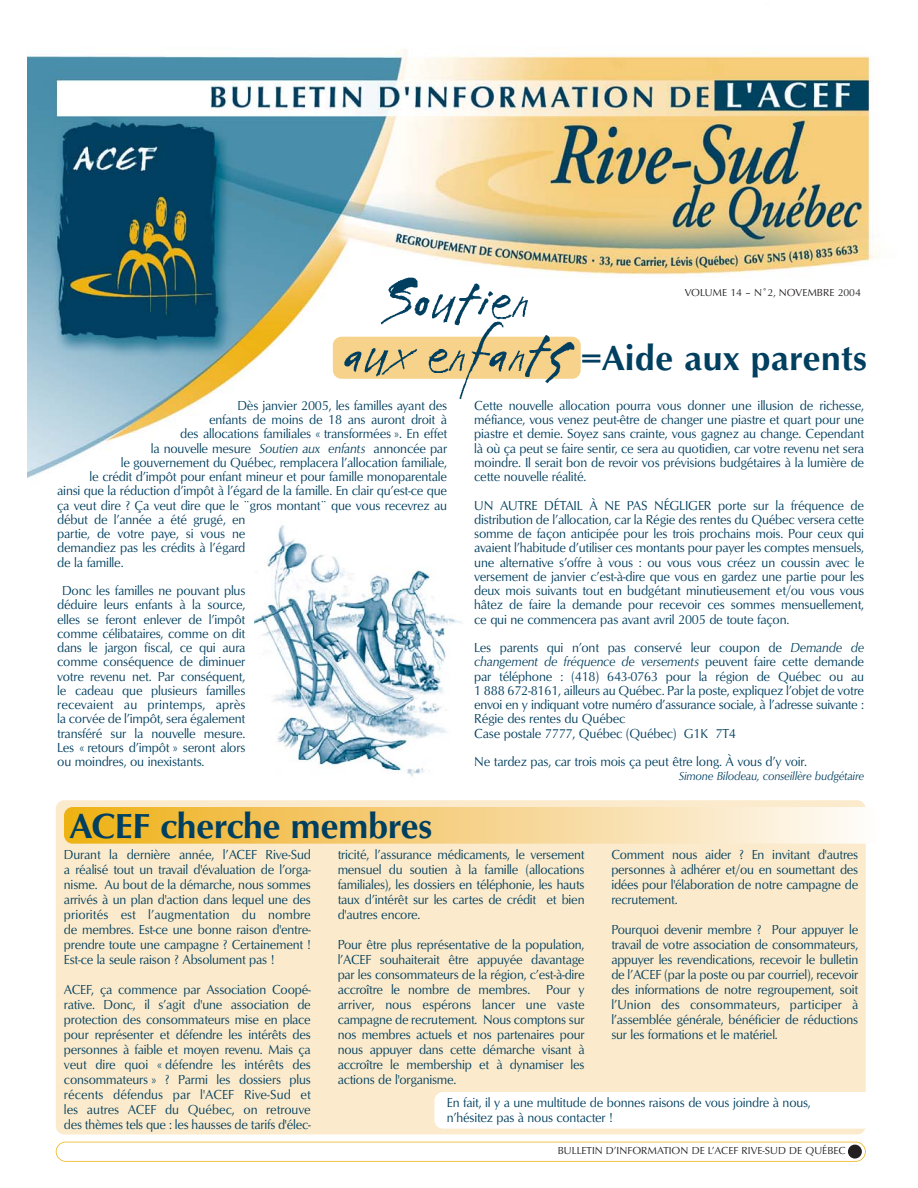
<style>
.page{position:relative;width:918px;height:1188px;background:#fff}
.page>*{position:absolute;margin:0;border:0;box-sizing:border-box;transform-origin:0 0}
.t1{font:36px "Optimum Bold DTC";letter-spacing:-.015em;color:#003f5f}
.t2{font:13.5px/14.2px "Optimum Roman DTC";letter-spacing:-.015em;color:#003f5f;text-align:justify;scale:.95 1}
.t3{font:13.5px/15px "Optimum Roman DTC";letter-spacing:-.015em;color:#003f5f;text-align:justify;scale:.94 1}
.t4{font:13.5px "Optimum Roman Italic DTC";letter-spacing:-.015em;color:#003f5f;scale:.95 1}
.t5{font:12px "Optimum Roman Italic DTC";letter-spacing:-.015em;color:#003f5f;scale:.95 1}
.t6{font:10.5px "Optimum Roman DTC";color:#231f20}
.s1{font-family:"Optimum Roman Italic DTC"}
.s2{font-family:"Optimum Roman DTC"}
</style>
<div class="page">
<img style="left:27px;top:49px;width:853px;height:1113px">
<div style="left:56px;top:1142px;width:809px;height:19px;background:#fff;border-radius:10px"></div>
<div style="left:56px;top:1142px;width:810px;height:20px;border:2px solid #eeb211;border-radius:10px"></div>
<div style="left:848px;top:1145px;width:14px;height:14px;background:#231f20;border-radius:50%"></div>
<div style="left:515px;top:288px;width:347px;height:25px;background:#fff"></div>
<img style="left:328px;top:267px;width:262px;height:133px">
<img style="left:254px;top:522px;width:210px;height:278px">
<div style="left:56px;top:800px;width:810px;height:334px;background:#fbeacb;border-radius:9px"></div>
<div style="left:64px;top:807px;width:814px;height:37px;background:linear-gradient(to right,#eeae19,#fef9fa);border-radius:9px"></div>
<div style="left:434px;top:1092px;width:440px;height:37px;background:#fff;border-radius:9px"></div>
<p class="t6" style="left:685px;top:289px;width:178px">VOLUME 14 – N˚2, NOVEMBRE 2004</p>
<p class="t2" style="left:237px;top:400px;width:222px">Dès janvier 2005, les familles ayant des</p>
<p class="t2" style="left:209px;top:414px;width:252px">enfants de moins de 18 ans auront droit à</p>
<p class="t2" style="left:180px;top:428px;width:283px">des allocations familiales « transformées ». En effet</p>
<p class="t2" style="left:151px;top:442px;width:313px">la nouvelle mesure <span class="s1">Soutien aux enfants</span> annoncée par</p>
<p class="t2" style="left:121px;top:457px;width:345px">le gouvernement du Québec, remplacera l’allocation familiale,</p>
<p class="t2" style="left:90px;top:471px;width:378px">le crédit d’impôt pour enfant mineur et pour famille monoparentale</p>
<p class="t2" style="left:57px;top:485px;width:412px">ainsi que la réduction d’impôt à l’égard de la famille. En clair qu’est-ce que</p>
<p class="t2" style="left:57px;top:499px;width:412px">ça veut dire ? Ça veut dire que le ¨gros montant¨ que vous recevrez au</p>
<p class="t2" style="left:57px;top:514px;width:200px">début de l’année a été grugé, en</p>
<p class="t2" style="left:57px;top:528px;width:200px">partie, de votre paye, si vous ne</p>
<p class="t2" style="left:57px;top:542px;width:200px">demandiez pas les crédits à l’égard</p>
<p class="t2" style="left:57px;top:556px;width:71px">de la famille.</p>
<p class="t2" style="left:57px;top:585px;width:200px;text-indent:5px">Donc les familles ne pouvant plus déduire leurs enfants à la source, elles se feront enlever de l’impôt comme célibataires, comme on dit dans le jargon fiscal, ce qui aura comme conséquence de diminuer votre revenu net. Par conséquent, le cadeau que plusieurs familles recevaient au printemps, après la corvée de l’impôt, sera également transféré sur la nouvelle mesure.<br>Les « retours d’impôt » seront alors ou moindres, ou inexistants.</p>
<h1 class="t1" style="left:69px;top:812px;width:365px">ACEF cherche membres</h1>
<h1 class="t1" style="left:581px;top:344px;width:287px">=Aide aux parents</h1>
<p class="t2" style="left:474px;top:400px;width:412px">Cette nouvelle allocation pourra vous donner une illusion de richesse, méfiance, vous venez peut-être de changer une piastre et quart pour une piastre et demie. Soyez sans crainte, vous gagnez au change. Cependant là où ça peut se faire sentir, ce sera au quotidien, car votre revenu net sera moindre. Il serait bon de revoir vos prévisions budgétaires à la lumière de cette nouvelle réalité.</p>
<p class="t2" style="left:474px;top:499px;width:412px">UN AUTRE DÉTAIL À NE PAS NÉGLIGER porte sur la fréquence de distribution de l’allocation, car la Régie des rentes du Québec versera cette somme de façon anticipée pour les trois prochains mois. Pour ceux qui avaient l’habitude d’utiliser ces montants pour payer les comptes mensuels, une alternative s’offre à vous : ou vous vous créez un coussin avec le versement de janvier c’est-à-dire que vous en gardez une partie pour les deux mois suivants tout en budgétant minutieusement et/ou vous vous hâtez de faire la demande pour recevoir ces sommes mensuellement, ce qui ne commencera pas avant avril 2005 de toute façon.</p>
<p class="t2" style="left:474px;top:642px;width:412px">Les parents qui n’ont pas conservé leur coupon de <span class="s1">Demande de</span></p>
<p class="t4" style="left:474px;top:657px;width:412px">changement de fréquence de versements <span class="s2">peuvent faire cette demande</span></p>
<p class="t2" style="left:474px;top:670px;width:412px;text-align:left">par téléphone : (418) 643-0763 pour la région de Québec ou au 1 888 672-8161, ailleurs au Québec. Par la poste, expliquez l’objet de votre envoi en y indiquant votre numéro d’assurance sociale, à l’adresse suivante :<br>Régie des rentes du Québec<br>Case postale 7777, Québec (Québec) G1K 7T4</p>
<p class="t2" style="left:474px;top:756px;width:352px">Ne tardez pas, car trois mois ça peut être long. À vous d’y voir.</p>
<p class="t5" style="left:679px;top:772px;width:197px">Simone Bilodeau, conseillère budgétaire</p>
<p class="t3" style="left:64px;top:848px;width:264px">Durant la dernière année, l’ACEF Rive-Sud a réalisé tout un travail d'évaluation de l’orga&shy;nisme. Au bout de la démarche, nous sommes arrivés à un plan d'action dans lequel une des priorités est l’augmentation du nombre de membres. Est-ce une bonne raison d'entre&shy;prendre toute une campagne ? Certainement !<br>Est-ce la seule raison ? Absolument pas !</p>
<p class="t3" style="left:64px;top:983px;width:264px">ACEF, ça commence par Association Coopé&shy;rative. Donc, il s’agit d'une association de protection des consommateurs mise en place pour représenter et défendre les intérêts des personnes à faible et moyen revenu. Mais ça veut dire quoi « défendre les intérêts des consommateurs » ? Parmi les dossiers plus récents défendus par l'ACEF Rive-Sud et les autres ACEF du Québec, on retrouve des thèmes tels que : les hausses de tarifs d'élec-</p>
<p class="t3" style="left:338px;top:848px;width:264px">tricité, l’assurance médicaments, le versement mensuel du soutien à la famille (allocations familiales), les dossiers en téléphonie, les hauts taux d’intérêt sur les cartes de crédit et bien d'autres encore.</p>
<p class="t3" style="left:338px;top:938px;width:264px">Pour être plus représentative de la population, l’ACEF souhaiterait être appuyée davantage par les consommateurs de la région, c’est-à-dire accroître le nombre de membres. Pour y arriver, nous espérons lancer une vaste campagne de recrutement. Nous comptons sur nos membres actuels et nos partenaires pour nous appuyer dans cette démarche visant à accroître le membership et à dynamiser les actions de l'organisme.</p>
<p class="t3" style="left:611px;top:848px;width:264px">Comment nous aider ? En invitant d'autres personnes à adhérer et/ou en soumettant des idées pour l'élaboration de notre campagne de recrutement.</p>
<p class="t3" style="left:611px;top:923px;width:264px">Pourquoi devenir membre ? Pour appuyer le travail de votre association de consommateurs, appuyer les revendications, recevoir le bulletin de l’ACEF (par la poste ou par courriel), recevoir des informations de notre regroupement, soit l’Union des consommateurs, participer à l’assemblée générale, bénéficier de réductions sur les formations et le matériel.</p>
<p class="t3" style="left:447px;top:1096px;width:389px">En fait, il y a une multitude de bonnes raisons de vous joindre à nous, n’hésitez pas à nous contacter !</p>
<p class="t6" style="left:558px;top:1147px;width:289px">BULLETIN D’INFORMATION DE L’ACEF RIVE-SUD DE QUÉBEC</p>
</div>
